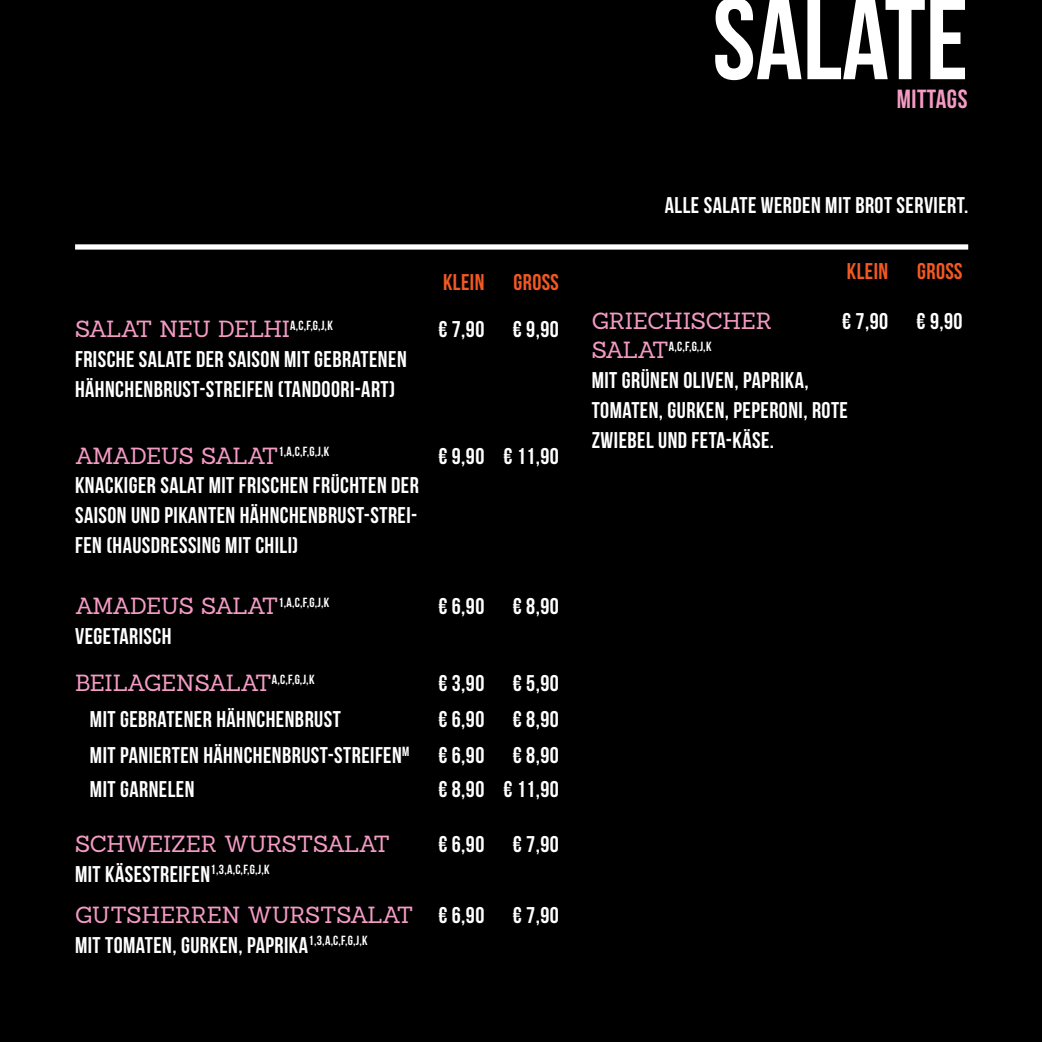
<style>
.page{position:relative;width:1042px;height:1042px;background:#000001}
.page>*{position:absolute;margin:0;border:0;box-sizing:border-box;transform-origin:0 0}
.t1{font:115.5px "Bebas Neue";color:#fff}
.t2{font:26.25px "Bebas Neue";letter-spacing:.02em;color:#f49bc3}
.t3{font:22.75px/29.8px "Bebas Neue";letter-spacing:.02em;color:#fff}
.t4{font:22.75px "Sanchez";letter-spacing:-.015em;color:#f49bc3}
.t5{font:22.75px "Sanchez";letter-spacing:-.035em;color:#f49bc3}
.t6{font:22.75px "Bebas Neue";letter-spacing:.02em;color:#f15921}
.t7{font:13.3px "Bebas Neue";color:#fff}
.s1{font-family:"Sanchez";font-size:22.75px;color:#f49bc3}
</style>
<div class="page">
<div style="left:75px;top:244px;width:893px;height:6px;background:#fff"></div>
<p class="t1" style="left:712px;top:-24px;width:257px">SALATE</p>
<p class="t2" style="left:897px;top:84px;width:72px">MITTAGS</p>
<p class="t5" style="left:75px;top:314px;width:259px">SALAT NEU DELHI<sup>A,C,F,G,J,K</sup></p>
<p class="t3" style="left:75px;top:344px;width:333px">FRISCHE SALATE DER SAISON MIT GEBRATENEN<br>HÄHNCHENBRUST-STREIFEN (TANDOORI-ART)</p>
<p class="t7" style="left:75px;top:444px;width:256px"><span class="s1">AMADEUS SALAT</span>1,A,C,F,G,J,K</p>
<p class="t3" style="left:75px;top:470px;width:345px;text-align:justify">KNACKIGER SALAT MIT FRISCHEN FRÜCHTEN DER SAISON UND PIKANTEN HÄHNCHENBRUST-STREI-FEN (HAUSDRESSING MIT CHILI)</p>
<p class="t7" style="left:75px;top:595px;width:256px"><span class="s1">AMADEUS SALAT</span>1,A,C,F,G,J,K</p>
<p class="t3" style="left:75px;top:621px;width:98px">VEGETARISCH</p>
<p class="t4" style="left:75px;top:668px;width:241px">BEILAGENSALAT<sup>A,C,F,G,J,K</sup></p>
<p class="t3" style="left:90px;top:704px;width:252px">MIT GEBRATENER HÄHNCHENBRUST</p>
<p class="t3" style="left:90px;top:740px;width:321px">MIT PANIERTEN HÄHNCHENBRUST-STREIFEN<sup>M</sup></p>
<p class="t3" style="left:90px;top:774px;width:106px">MIT GARNELEN</p>
<p class="t4" style="left:75px;top:829px;width:316px">SCHWEIZER WURSTSALAT</p>
<p class="t3" style="left:75px;top:859px;width:196px">MIT KÄSESTREIFEN<sup>1,3,A,C,F,G,J,K</sup></p>
<p class="t4" style="left:75px;top:900px;width:340px">GUTSHERREN WURSTSALAT</p>
<p class="t3" style="left:75px;top:930px;width:294px">MIT TOMATEN, GURKEN, PAPRIKA<sup>1,3,A,C,F,G,J,K</sup></p>
<p class="t6" style="left:443px;top:270px;width:43px">KLEIN</p>
<p class="t6" style="left:513px;top:270px;width:47px">GROß</p>
<p class="t3" style="left:665px;top:189px;width:305px">ALLE SALATE WERDEN MIT BROT SERVIERT.</p>
<p class="t6" style="left:847px;top:259px;width:43px">KLEIN</p>
<p class="t6" style="left:917px;top:259px;width:47px">GROß</p>
<p class="t4" style="left:592px;top:306px;width:182px">GRIECHISCHER</p>
<p class="t7" style="left:592px;top:339px;width:121px"><span class="s1">SALAT</span>A,C,F,G,J,K</p>
<p class="t3" style="left:592px;top:365px;width:258px">MIT GRÜNEN OLIVEN, PAPRIKA,<br>TOMATEN, GURKEN, PEPERONI, ROTE<br>ZWIEBEL UND FETA-KÄSE.</p>
<p class="t3" style="left:438px;top:314px;width:48px">€ 7,90</p>
<p class="t3" style="left:842px;top:306px;width:48px">€ 7,90</p>
<p class="t3" style="left:513px;top:314px;width:48px">€ 9,90</p>
<p class="t3" style="left:916px;top:306px;width:48px">€ 9,90</p>
<p class="t3" style="left:438px;top:440px;width:48px">€ 9,90</p>
<p class="t3" style="left:503px;top:440px;width:57px">€ 11,90</p>
<p class="t3" style="left:438px;top:591px;width:48px">€ 6,90</p>
<p class="t3" style="left:513px;top:591px;width:48px">€ 8,90</p>
<p class="t3" style="left:438px;top:668px;width:48px">€ 3,90</p>
<p class="t3" style="left:438px;top:704px;width:48px">€ 6,90</p>
<p class="t3" style="left:438px;top:740px;width:48px">€ 6,90</p>
<p class="t3" style="left:438px;top:774px;width:48px">€ 8,90</p>
<p class="t3" style="left:438px;top:829px;width:48px">€ 6,90</p>
<p class="t3" style="left:513px;top:668px;width:48px">€ 5,90</p>
<p class="t3" style="left:513px;top:704px;width:48px">€ 8,90</p>
<p class="t3" style="left:513px;top:740px;width:48px">€ 8,90</p>
<p class="t3" style="left:503px;top:774px;width:57px">€ 11,90</p>
<p class="t3" style="left:513px;top:829px;width:48px">€ 7,90</p>
<p class="t3" style="left:438px;top:900px;width:48px">€ 6,90</p>
<p class="t3" style="left:513px;top:900px;width:48px">€ 7,90</p>
</div>
